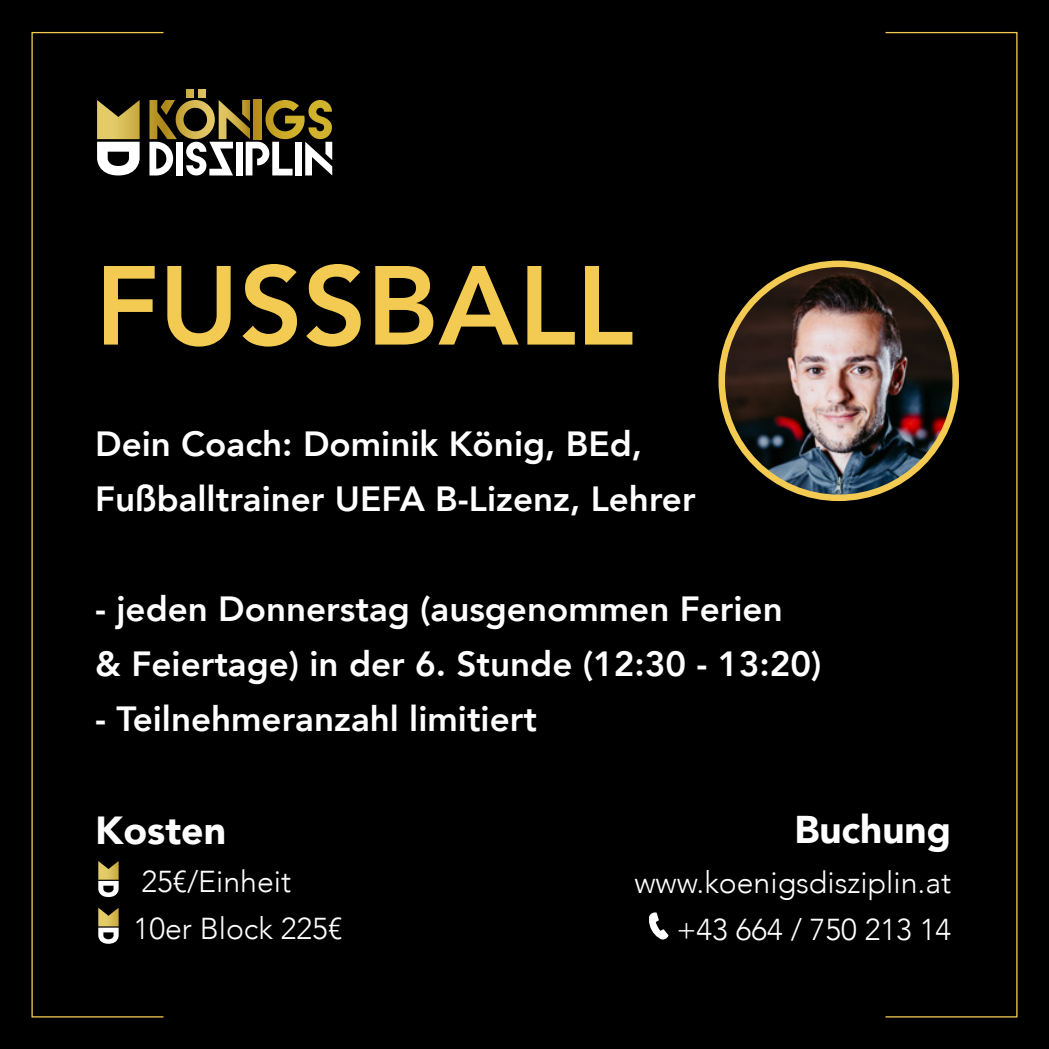
<style>
.page{position:relative;width:1049px;height:1049px;background:#000}
.page>*{position:absolute;margin:0;border:0;box-sizing:border-box;transform-origin:0 0}
.t1{font:800 111px "Avenir";color:#f4cb52}
.t2{font:900 39px "Avenir";color:#fff}
.t3{font:900 38.75px "Avenir";color:#fff}
.t4{font:800 35px/55px "Avenir";color:#fff}
.t5{font:300 30.25px "Avenir";color:#fff}
</style>
<div class="page">
<svg style="left:98px;top:873px;width:21px;height:24px"></svg>
<svg style="left:98px;top:908px;width:21px;height:36px"></svg>
<svg style="left:649px;top:912px;width:19px;height:27px"></svg>
<div style="left:31px;top:32px;width:133px;height:985px;border:1px solid #f4cb52"></div>
<div style="left:885px;top:32px;width:132px;height:985px;border:1px solid #f4cb52"></div>
<svg style="left:97px;top:100px;width:43px;height:75px"></svg>
<svg style="left:149px;top:90px;width:183px;height:85px"></svg>
<img style="left:722px;top:264px;width:234px;height:234px;border-radius:117px">
<div style="left:718px;top:261px;width:241px;height:240px;border:6px solid #f4cb52;border-radius:50%"></div>
<p class="t1" style="left:95px;top:220px;width:540px">FUSSBALL</p>
<p class="t4" style="left:95px;top:416px;width:548px">Dein Coach: Dominik König, BEd,</p>
<p class="t4" style="left:95px;top:471px;width:602px">Fußballtrainer UEFA B-Lizenz, Lehrer</p>
<p class="t4" style="left:95px;top:581px;width:728px">- jeden Donnerstag (ausgenommen Ferien<br>&amp; Feiertage) in der 6. Stunde (12:30 - 13:20)</p>
<p class="t4" style="left:95px;top:691px;width:443px">- Teilnehmeranzahl limitiert</p>
<p class="t2" style="left:95px;top:797px;width:132px">Kosten</p>
<p class="t3" style="left:794px;top:797px;width:158px">Buchung</p>
<p class="t5" style="left:141px;top:864px;width:151px">25€/Einheit</p>
<p class="t5" style="left:134px;top:910px;width:210px">10er Block 225€</p>
<p class="t5" style="left:634px;top:864px;width:318px">www.koenigsdisziplin.at</p>
<p class="t5" style="left:676px;top:911px;width:276px">+43 664 / 750 213 14</p>
</div>
